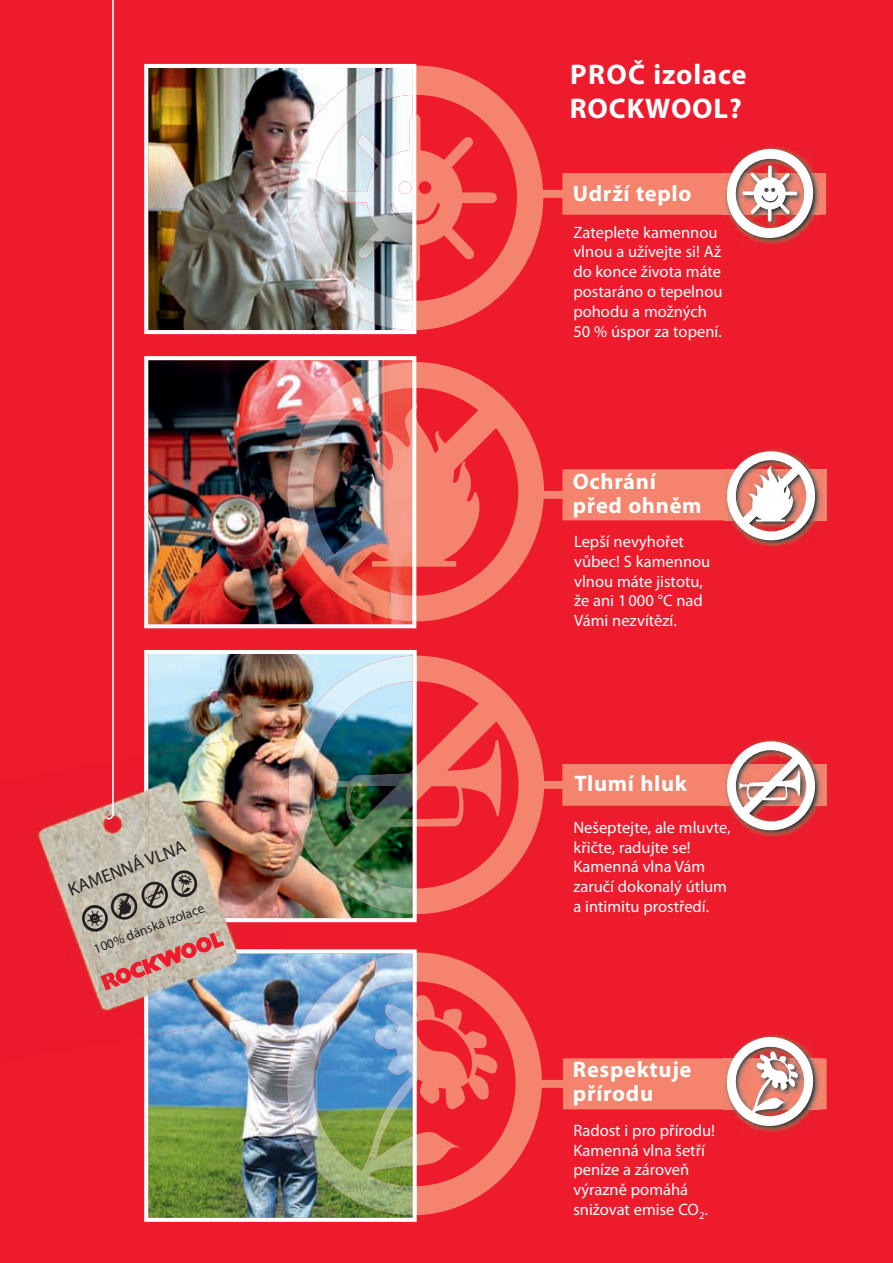
<style>
.page{position:relative;width:893px;height:1263px;background:#ee1b2d}
.page>*{position:absolute;margin:0;border:0;box-sizing:border-box;transform-origin:0 0}
.t1{font:700 28.5px/34.2px "Myriad Pro";letter-spacing:.03em;color:#fff}
.t2{font:700 22.5px/24px "Myriad Pro";letter-spacing:.03em;color:#fff}
.t3{font:18.15px "Myriad Pro";color:#231f20}
.t4{font:16.5px/19.8px "Myriad Pro";color:#fff}
.t5{font:13.5px "Myriad Pro";color:#231f20}
</style>
<div class="page">
<img style="left:144px;top:949px;width:273px;height:273px">
<svg style="left:417px;top:952px;width:409px;height:263px"></svg>
<img style="left:274px;top:953px;width:127px;height:262px">
<svg style="left:401px;top:952px;width:16px;height:263px;background:#aec1bb"></svg>
<img style="left:144px;top:356px;width:272px;height:272px">
<img style="left:144px;top:64px;width:272px;height:270px">
<svg style="left:416px;top:66px;width:410px;height:264px"></svg>
<img style="left:274px;top:68px;width:119px;height:262px">
<svg style="left:393px;top:66px;width:23px;height:264px;background:#e6e7e8"></svg>
<img style="left:144px;top:650px;width:273px;height:272px">
<img style="left:36px;top:790px;width:108px;height:106px">
<img style="left:55px;top:896px;width:230px;height:62px">
<img style="left:93px;top:990px;width:51px;height:23px">
<img style="left:286px;top:953px;width:10px;height:83px">
<img style="left:144px;top:949px;width:142px;height:88px">
<img style="left:148px;top:737px;width:132px;height:18px">
<img style="left:144px;top:755px;width:136px;height:167px">
<svg style="left:105px;top:0;width:10px;height:821px"></svg>
<svg style="left:416px;top:362px;width:308px;height:259px"></svg>
<img style="left:286px;top:362px;width:126px;height:259px">
<svg style="left:412px;top:362px;width:4px;height:259px"></svg>
<hr style="left:822px;top:469px;width:4px;height:51px;background:#f4846d">
<svg style="left:417px;top:656px;width:307px;height:258px"></svg>
<img style="left:287px;top:656px;width:126px;height:258px">
<svg style="left:413px;top:656px;width:4px;height:258px"></svg>
<hr style="left:822px;top:764px;width:4px;height:42px;background:#f4846d">
<img style="left:724px;top:1034px;width:96px;height:98px">
<img style="left:817px;top:1058px;width:3px;height:51px">
<svg style="left:722px;top:1032px;width:95px;height:98px"></svg>
<img style="left:725px;top:739px;width:93px;height:98px">
<img style="left:724px;top:764px;width:98px;height:42px">
<img style="left:724px;top:821px;width:6px;height:15px">
<svg style="left:726px;top:741px;width:89px;height:89px"></svg>
<img style="left:724px;top:449px;width:98px;height:98px">
<img style="left:724px;top:469px;width:98px;height:51px">
<svg style="left:726px;top:451px;width:89px;height:89px;background:#e1a7a5"></svg>
<img style="left:724px;top:146px;width:96px;height:98px">
<img style="left:817px;top:173px;width:3px;height:42px">
<svg style="left:722px;top:145px;width:95px;height:97px"></svg>
<svg style="left:81px;top:869px;width:143px;height:121px;background:#b9a097"></svg>
<p class="t3" style="left:65px;top:880px;width:126px;rotate:-21deg">KAMENNÁ VLNA</p>
<p class="t5" style="left:91px;top:941px;width:119px;rotate:-21deg">100% dánská izolace</p>
<h1 class="t1" style="left:570px;top:56px;width:178px">PROČ izolace<br>ROCKWOOL?</h1>
<h2 class="t2" style="left:573px;top:180px;width:120px">Udrží teplo</h2>
<p class="t4" style="left:573px;top:222px;width:151px">Zateplete kamennou vlnou a užívejte si! Až do konce života máte postaráno o tepelnou pohodu a možných<br>50 % úspor za topení.</p>
<h2 class="t2" style="left:573px;top:468px;width:130px">Ochrání před ohněm</h2>
<p class="t4" style="left:574px;top:531px;width:138px">Lepší nevyhořet vůbec! S kamennou vlnou máte jistotu, že ani 1 000 °C nad<br>Vámi nezvítězí.</p>
<h2 class="t2" style="left:574px;top:771px;width:114px">Tlumí hluk</h2>
<p class="t4" style="left:573px;top:817px;width:159px">Nešeptejte, ale mluvte, křičte, radujte se!<br>Kamenná vlna Vám zaručí dokonalý útlum a intimitu prostředí.</p>
<h2 class="t2" style="left:573px;top:1057px;width:120px">Respektuje přírodu</h2>
<p class="t4" style="left:573px;top:1120px;width:143px">Radost i pro přírodu!<br>Kamenná vlna šetří peníze a zároveň výrazně pomáhá snižovat emise CO<sub>2</sub>.</p>
</div>
